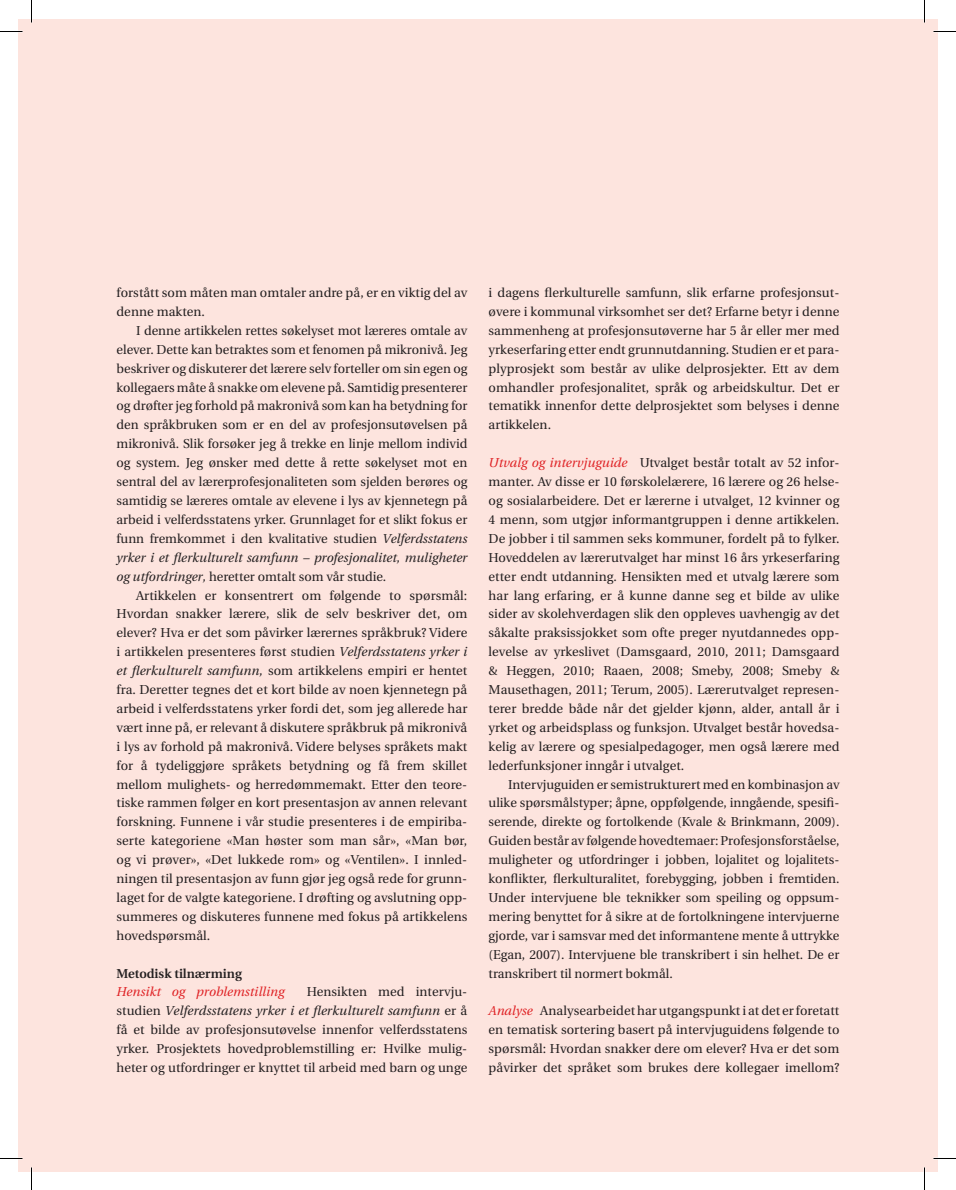
<style>
.page{position:relative;width:956px;height:1190px;background:#fff}
.page>*{position:absolute;margin:0;border:0;box-sizing:border-box;transform-origin:0 0}
.t1{font:12.9px/18.9px "Utopia";letter-spacing:.005em;color:#231f20;text-align:justify}
.t2{font:italic 12.9px "Utopia";color:#df2225}
.t3{font:600 12.9px "Utopia";color:#231f20}
.s1{font-style:italic}
.s2{font-style:italic;color:#df2225}
</style>
<div class="page">
<div style="left:19px;top:19px;width:918px;height:1152px;background:#fde4de"></div>
<hr style="left:0;top:1157px;width:22px;height:2px;background:#fff">
<hr style="left:933px;top:1157px;width:23px;height:2px;background:#fff">
<hr style="left:923px;top:0;width:2px;height:22px;background:#fff">
<hr style="left:923px;top:1167px;width:2px;height:23px;background:#fff">
<svg style="left:0;top:31px;width:22px;height:1px"></svg>
<svg style="left:933px;top:31px;width:23px;height:1px"></svg>
<svg style="left:0;top:1158px;width:22px;height:1px"></svg>
<svg style="left:933px;top:1158px;width:23px;height:1px"></svg>
<svg style="left:31px;top:0;width:1px;height:22px"></svg>
<svg style="left:31px;top:1167px;width:1px;height:23px"></svg>
<svg style="left:924px;top:0;width:1px;height:22px"></svg>
<svg style="left:924px;top:1167px;width:1px;height:23px"></svg>
<p class="t1" style="left:117px;top:283px;width:352px">forstått som måten man omtaler andre på, er en viktig del av denne makten.</p>
<p class="t1" style="left:117px;top:321px;width:352px;text-indent:20px">I denne artikkelen rettes søkelyset mot læreres omtale av elever. Dette kan betraktes som et fenomen på mikronivå. Jeg beskriver og diskuterer det lærere selv forteller om sin egen og kollegaers måte å snakke om elevene på. Samtidig presenterer og drøfter jeg forhold på makronivå som kan ha betydning for den språkbruken som er en del av profesjonsutøvelsen på mikronivå. Slik forsøker jeg å trekke en linje mellom individ og system. Jeg ønsker med dette å rette søkelyset mot en sentral del av lærerprofesjonaliteten som sjelden berøres og samtidig se læreres omtale av elevene i lys av kjennetegn på arbeid i velferdsstatens yrker. Grunnlaget for et slikt fokus er funn fremkommet i den kvalitative studien <span class="s1">Velferdsstatens yrker i et flerkulturelt samfunn – profesjonalitet, muligheter og utfordringer,</span> heretter omtalt som vår studie.</p>
<p class="t1" style="left:117px;top:586px;width:352px;text-indent:20px">Artikkelen er konsentrert om følgende to spørsmål:<br>Hvordan snakker lærere, slik de selv beskriver det, om elever? Hva er det som påvirker lærernes språkbruk? Videre i artikkelen presenteres først studien <span class="s1">Velferdsstatens yrker i et flerkulturelt samfunn,</span> som artikkelens empiri er hentet fra. Deretter tegnes det et kort bilde av noen kjennetegn på arbeid i velferdsstatens yrker fordi det, som jeg allerede har vært inne på, er relevant å diskutere språkbruk på mikronivå i lys av forhold på makronivå. Videre belyses språkets makt for å tydeliggjøre språkets betydning og få frem skillet mellom mulighets- og herredømmemakt. Etter den teore&shy;tiske rammen følger en kort presentasjon av annen relevant forskning. Funnene i vår studie presenteres i de empiriba&shy;serte kategoriene «Man høster som man sår», «Man bør, og vi prøver», «Det lukkede rom» og «Ventilen». I innled&shy;ningen til presentasjon av funn gjør jeg også rede for grunn&shy;laget for de valgte kategoriene. I drøfting og avslutning opp&shy;summeres og diskuteres funnene med fokus på artikkelens hovedspørsmål.</p>
<p class="t3" style="left:117px;top:966px;width:127px">Metodisk tilnærming</p>
<p class="t2" style="left:117px;top:985px;width:170px">Hensikt og problemstilling</p>
<p class="t1" style="left:117px;top:983px;width:352px;text-indent:190px">Hensikten med intervju&shy;studien <span class="s1">Velferdsstatens yrker i et flerkulturelt samfunn</span> er å få et bilde av profesjonsutøvelse innenfor velferdsstatens yrker. Prosjektets hovedproblemstilling er: Hvilke mulig&shy;heter og utfordringer er knyttet til arbeid med barn og unge</p>
<p class="t1" style="left:489px;top:283px;width:352px">i dagens flerkulturelle samfunn, slik erfarne profesjonsut&shy;øvere i kommunal virksomhet ser det? Erfarne betyr i denne sammenheng at profesjonsutøverne har 5 år eller mer med yrkeserfaring etter endt grunnutdanning. Studien er et para&shy;plyprosjekt som består av ulike delprosjekter. Ett av dem omhandler profesjonalitet, språk og arbeidskultur. Det er tematikk innenfor dette delprosjektet som belyses i denne artikkelen.</p>
<p class="t1" style="left:489px;top:454px;width:352px"><span class="s2">Utvalg og intervjuguide</span> Utvalget består totalt av 52 infor&shy;manter. Av disse er 10 førskolelærere, 16 lærere og 26 helse&shy;og sosialarbeidere. Det er lærerne i utvalget, 12 kvinner og 4 menn, som utgjør informantgruppen i denne artikkelen.<br>De jobber i til sammen seks kommuner, fordelt på to fylker.<br>Hoveddelen av lærerutvalget har minst 16 års yrkeserfaring etter endt utdanning. Hensikten med et utvalg lærere som har lang erfaring, er å kunne danne seg et bilde av ulike sider av skolehverdagen slik den oppleves uavhengig av det såkalte praksissjokket som ofte preger nyutdannedes opp&shy;levelse av yrkeslivet (Damsgaard, 2010, 2011; Damsgaard &amp; Heggen, 2010; Raaen, 2008; Smeby, 2008; Smeby &amp; Mausethagen, 2011; Terum, 2005). Lærerutvalget represen&shy;terer bredde både når det gjelder kjønn, alder, antall år i yrket og arbeidsplass og funksjon. Utvalget består hovedsa&shy;kelig av lærere og spesialpedagoger, men også lærere med lederfunksjoner inngår i utvalget.</p>
<p class="t1" style="left:489px;top:775px;width:352px;text-indent:20px">Intervjuguiden er semistrukturert med en kombinasjon av ulike spørsmålstyper; åpne, oppfølgende, inngående, spesifi&shy;serende, direkte og fortolkende (Kvale &amp; Brinkmann, 2009).<br>Guiden består av følgende hovedtemaer: Profesjonsforståelse, muligheter og utfordringer i jobben, lojalitet og lojalitets&shy;konflikter, flerkulturalitet, forebygging, jobben i fremtiden.<br>Under intervjuene ble teknikker som speiling og oppsum&shy;mering benyttet for å sikre at de fortolkningene intervjuerne gjorde, var i samsvar med det informantene mente å uttrykke (Egan, 2007). Intervjuene ble transkribert i sin helhet. De er transkribert til normert bokmål.</p>
<p class="t1" style="left:489px;top:1002px;width:352px"><span class="s2">Analyse</span> Analysearbeidet har utgangspunkt i at det er foretatt en tematisk sortering basert på intervjuguidens følgende to spørsmål: Hvordan snakker dere om elever? Hva er det som påvirker det språket som brukes dere kollegaer imellom?</p>
</div>
